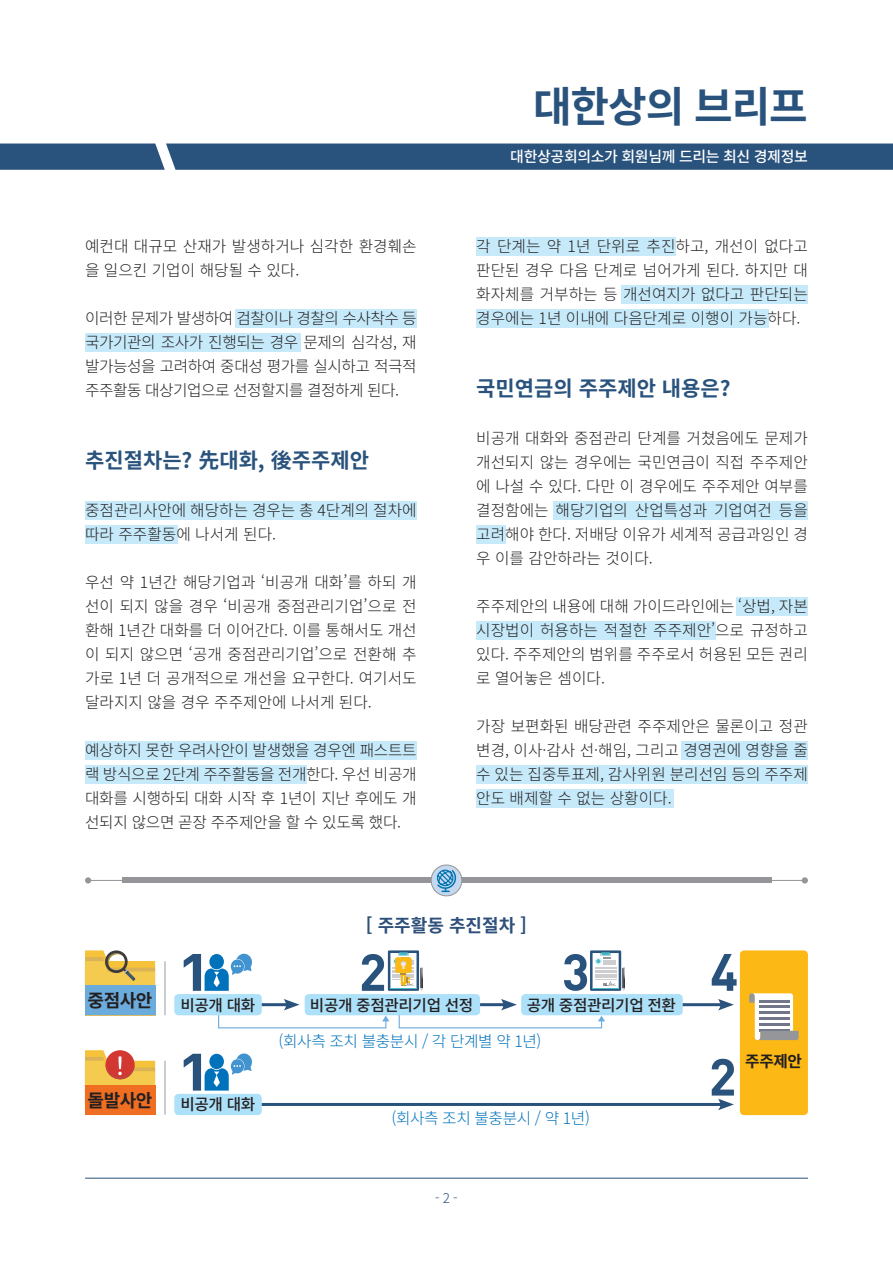
<style>
.page{position:relative;width:893px;height:1263px;background:#fff}
.page>*{position:absolute;margin:0;border:0;box-sizing:border-box;transform-origin:0 0}
.t1{font:700 42px "Source Han Sans K";letter-spacing:-.025em;color:#29537d}
.t2{font:700 21px "Noto Sans CJ Kkr";color:#29537d}
.t3{font:700 18px "Noto Sans CJ Kkr";color:#2e507a}
.t4{font:700 18px "Noto Sans CJ Kkr";letter-spacing:-.025em;color:#231f20}
.t5{font:300 15.75px/24px "Noto Sans CJ Kkr";color:#231f20;text-align:justify}
.t6{font:300 15.75px "Noto Sans CJ Kkr";letter-spacing:-.025em;color:#0072bc}
.t7{font:500 15.75px "Noto Sans CJ Kkr";letter-spacing:-.025em;color:#231f20}
.t8{font:700 15.75px "Noto Sans CJ Kkr";color:#231f20}
.t9{font:500 15px "Source Han Sans K";letter-spacing:-.025em;color:#fff}
.t10{font:300 13.5px "Noto Sans CJ Kkr";color:#29537d}
</style>
<div class="page">
<div style="left:476px;top:765px;width:332px;height:18px;background:#c6eafa"></div>
<div style="left:85px;top:525px;width:92px;height:18px;background:#c6eafa"></div>
<div style="left:85px;top:765px;width:222px;height:18px;background:#c6eafa"></div>
<div style="left:235px;top:309px;width:182px;height:18px;background:#c6eafa"></div>
<div style="left:622px;top:285px;width:186px;height:18px;background:#c6eafa"></div>
<div style="left:553px;top:501px;width:255px;height:18px;background:#c6eafa"></div>
<div style="left:736px;top:597px;width:72px;height:18px;background:#c6eafa"></div>
<div style="left:476px;top:237px;width:200px;height:18px;background:#c6eafa"></div>
<div style="left:476px;top:789px;width:198px;height:18px;background:#c6eafa"></div>
<div style="left:85px;top:333px;width:216px;height:18px;background:#c6eafa"></div>
<div style="left:476px;top:309px;width:292px;height:18px;background:#c6eafa"></div>
<div style="left:476px;top:525px;width:29px;height:18px;background:#c6eafa"></div>
<div style="left:476px;top:621px;width:240px;height:18px;background:#c6eafa"></div>
<div style="left:681px;top:741px;width:127px;height:18px;background:#c6eafa"></div>
<div style="left:85px;top:501px;width:332px;height:18px;background:#c6eafa"></div>
<div style="left:85px;top:741px;width:332px;height:18px;background:#c6eafa"></div>
<div style="left:0;top:144px;width:893px;height:26px;background:#29537d"></div>
<hr style="left:85px;top:1178px;width:723px;height:1px;background:#29537d">
<svg style="left:85px;top:877px;width:6px;height:6px"></svg>
<svg style="left:802px;top:877px;width:6px;height:6px"></svg>
<hr style="left:88px;top:880px;width:717px;height:1px;background:#939598">
<div style="left:122px;top:878px;width:649px;height:5px;background:#939598"></div>
<svg style="left:431px;top:865px;width:31px;height:31px"></svg>
<div style="left:431px;top:865px;width:31px;height:31px;border:1px solid #939598;border-radius:50%"></div>
<svg style="left:435px;top:868px;width:21px;height:24px"></svg>
<svg style="left:85px;top:1050px;width:70px;height:35px;background:#ebaa5f"></svg>
<div style="left:85px;top:1085px;width:70px;height:30px;background:#ef6e22"></div>
<hr style="left:164px;top:1061px;width:2px;height:54px;background:#bcbdc0">
<hr style="left:255px;top:1103px;width:468px;height:3px;background:#29537d">
<div style="left:174px;top:1094px;width:88px;height:21px;background:#ade1f9;border-radius:4px"></div>
<svg style="left:184px;top:1053px;width:68px;height:37px"></svg>
<svg style="left:712px;top:1059px;width:22px;height:51px"></svg>
<div style="left:740px;top:950px;width:68px;height:165px;background:#fcb814;border-radius:4px"></div>
<svg style="left:749px;top:993px;width:50px;height:47px"></svg>
<svg style="left:712px;top:954px;width:25px;height:37px"></svg>
<svg style="left:85px;top:950px;width:70px;height:35px"></svg>
<div style="left:85px;top:985px;width:70px;height:30px;background:#6cacdd"></div>
<hr style="left:564px;top:1003px;width:159px;height:3px;background:#29537d">
<svg style="left:718px;top:999px;width:16px;height:11px"></svg>
<svg style="left:184px;top:953px;width:68px;height:38px"></svg>
<div style="left:174px;top:994px;width:88px;height:21px;background:#ade1f9;border-radius:4px"></div>
<div style="left:521px;top:994px;width:162px;height:21px;background:#ade1f9;border-radius:4px"></div>
<hr style="left:164px;top:961px;width:2px;height:54px;background:#bcbdc0">
<svg style="left:590px;top:950px;width:31px;height:41px"></svg>
<svg style="left:593px;top:952px;width:32px;height:38px"></svg>
<svg style="left:564px;top:954px;width:23px;height:37px"></svg>
<div style="left:305px;top:994px;width:175px;height:21px;background:#ade1f9;border-radius:4px"></div>
<svg style="left:362px;top:954px;width:22px;height:37px"></svg>
<div style="left:388px;top:950px;width:31px;height:41px;background:#29537d"></div>
<svg style="left:390px;top:952px;width:33px;height:38px"></svg>
<svg style="left:217px;top:999px;width:172px;height:30px"></svg>
<svg style="left:398px;top:999px;width:207px;height:30px"></svg>
<p class="t5" style="left:85px;top:235px;width:333px">예컨대 대규모 산재가 발생하거나 심각한 환경훼손 을 일으킨 기업이 해당될 수 있다.</p>
<p class="t5" style="left:85px;top:307px;width:333px">이러한 문제가 발생하여 검찰이나 경찰의 수사착수 등 국가기관의 조사가 진행되는 경우 문제의 심각성, 재 발가능성을 고려하여 중대성 평가를 실시하고 적극적 주주활동 대상기업으로 선정할지를 결정하게 된다.</p>
<p class="t2" style="left:85px;top:448px;width:285px">추진절차는? 先대화, 後주주제안</p>
<p class="t5" style="left:85px;top:499px;width:333px">중점관리사안에 해당하는 경우는 총 4단계의 절차에 따라 주주활동에 나서게 된다.</p>
<p class="t5" style="left:85px;top:571px;width:333px">우선 약 1년간 해당기업과 ‘비공개 대화’를 하되 개 선이 되지 않을 경우 ‘비공개 중점관리기업’으로 전 환해 1년간 대화를 더 이어간다. 이를 통해서도 개선 이 되지 않으면 ‘공개 중점관리기업’으로 전환해 추 가로 1년 더 공개적으로 개선을 요구한다. 여기서도 달라지지 않을 경우 주주제안에 나서게 된다.</p>
<p class="t5" style="left:85px;top:739px;width:333px">예상하지 못한 우려사안이 발생했을 경우엔 패스트트 랙 방식으로 2단계 주주활동을 전개한다. 우선 비공개 대화를 시행하되 대화 시작 후 1년이 지난 후에도 개 선되지 않으면 곧장 주주제안을 할 수 있도록 했다.</p>
<p class="t1" style="left:533px;top:83px;width:276px">대한상의 브리프</p>
<p class="t9" style="left:510px;top:148px;width:299px">대한상공회의소가 회원님께 드리는 최신 경제정보</p>
<p class="t5" style="left:476px;top:235px;width:333px">각 단계는 약 1년 단위로 추진하고, 개선이 없다고 판단된 경우 다음 단계로 넘어가게 된다. 하지만 대 화자체를 거부하는 등 개선여지가 없다고 판단되는 경우에는 1년 이내에 다음단계로 이행이 가능하다.</p>
<p class="t2" style="left:476px;top:376px;width:256px">국민연금의 주주제안 내용은?</p>
<p class="t5" style="left:476px;top:427px;width:333px">비공개 대화와 중점관리 단계를 거쳤음에도 문제가 개선되지 않는 경우에는 국민연금이 직접 주주제안 에 나설 수 있다. 다만 이 경우에도 주주제안 여부를 결정함에는 해당기업의 산업특성과 기업여건 등을 고려해야 한다. 저배당 이유가 세계적 공급과잉인 경 우 이를 감안하라는 것이다.</p>
<p class="t5" style="left:476px;top:595px;width:333px">주주제안의 내용에 대해 가이드라인에는 ‘상법, 자본 시장법이 허용하는 적절한 주주제안’으로 규정하고 있다. 주주제안의 범위를 주주로서 허용된 모든 권리 로 열어놓은 셈이다.</p>
<p class="t5" style="left:476px;top:715px;width:333px">가장 보편화된 배당관련 주주제안은 물론이고 정관 변경, 이사·감사 선·해임, 그리고 경영권에 영향을 줄 수 있는 집중투표제, 감사위원 분리선임 등의 주주제 안도 배제할 수 없는 상황이다.</p>
<p class="t4" style="left:88px;top:990px;width:66px">중점사안</p>
<p class="t3" style="left:366px;top:915px;width:163px">[ 주주활동 추진절차 ]</p>
<p class="t7" style="left:180px;top:996px;width:76px">비공개 대화</p>
<p class="t7" style="left:310px;top:996px;width:165px">비공개 중점관리기업 선정</p>
<p class="t7" style="left:527px;top:996px;width:151px">공개 중점관리기업 전환</p>
<p class="t6" style="left:279px;top:1032px;width:264px">(회사측 조치 불충분시 / 각 단계별 약 1년)</p>
<p class="t4" style="left:88px;top:1090px;width:66px">돌발사안</p>
<p class="t7" style="left:180px;top:1096px;width:76px">비공개 대화</p>
<p class="t6" style="left:391px;top:1110px;width:200px">(회사측 조치 불충분시 / 약 1년)</p>
<p class="t10" style="left:435px;top:1190px;width:24px">- 2 -</p>
<p class="t8" style="left:745px;top:1052px;width:58px">주주제안</p>
</div>
